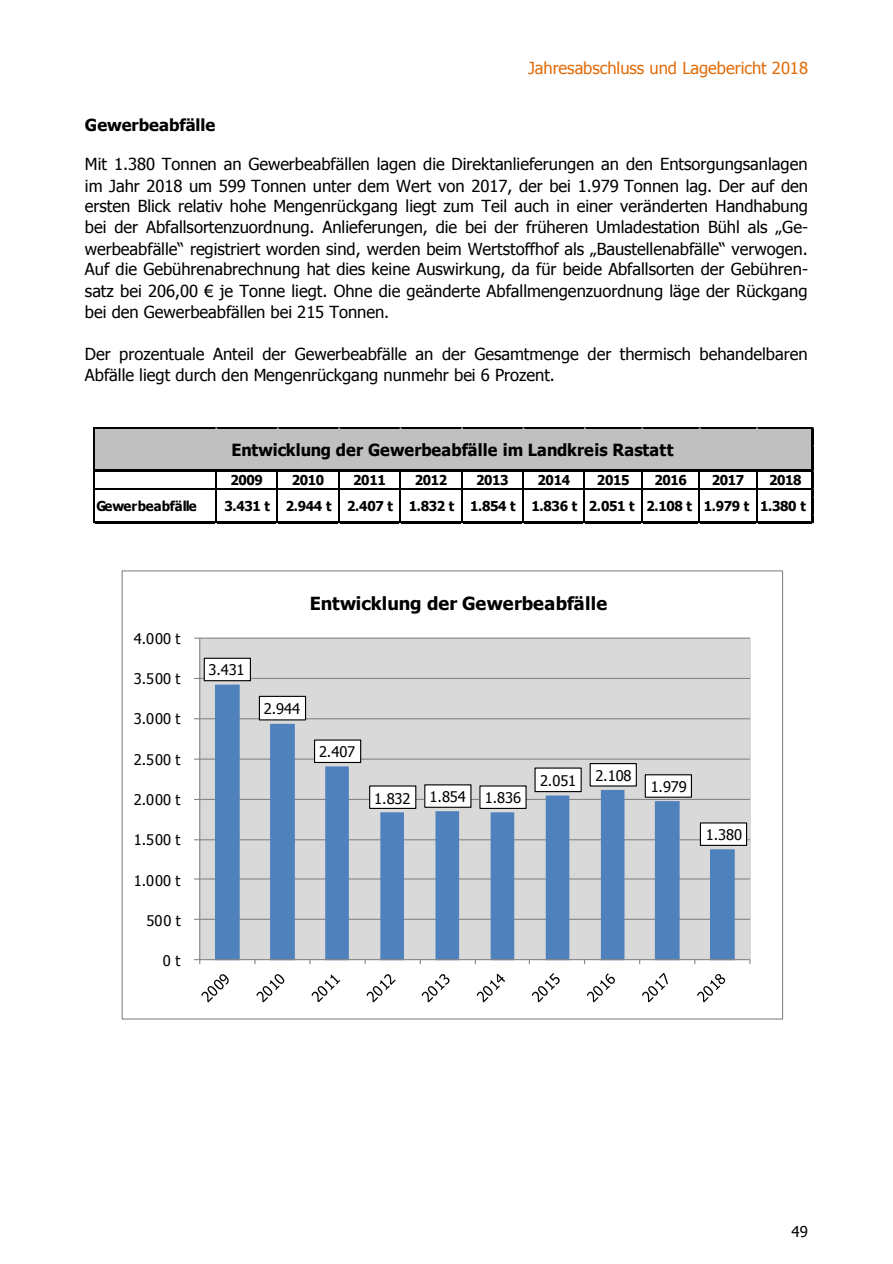
<style>
.page{position:relative;width:893px;height:1264px;background:#fff}
.page>*{position:absolute;margin:0;border:0;box-sizing:border-box;transform-origin:0 0}
.t1{font:700 18px "Tahoma";letter-spacing:.005em;color:#000}
.t2{font:700 16.65px "Tahoma";letter-spacing:.005em;color:#000}
.t3{font:16.5px/21px "Tahoma";color:#000;text-align:justify}
.t4{font:16.5px "Tahoma";letter-spacing:-.005em;color:#e36c0a}
.t5{font:700 16.5px "Tahoma";color:#000}
.t6{font:15px "Tahoma";color:#000}
.t7{font:14.7px "Tahoma";letter-spacing:-.01em;color:#000}
.t8{font:14.55px "Tahoma";color:#000}
.t9{font:700 13.65px "Tahoma";letter-spacing:-.03em;color:#000}
.t10{font:700 13.65px "Tahoma";color:#000}
</style>
<div class="page">
<div style="left:94px;top:428px;width:719px;height:43px;background:#c0c0c0"></div>
<hr style="left:94px;top:427px;width:719px;height:1px;background:#000">
<hr style="left:94px;top:469px;width:719px;height:2px;background:#000">
<hr style="left:94px;top:488px;width:717px;height:1px;background:#000">
<hr style="left:93px;top:427px;width:1px;height:97px;background:#000">
<hr style="left:215px;top:471px;width:1px;height:50px;background:#000">
<hr style="left:277px;top:471px;width:1px;height:50px;background:#000">
<hr style="left:338px;top:471px;width:1px;height:50px;background:#000">
<hr style="left:400px;top:471px;width:1px;height:50px;background:#000">
<hr style="left:461px;top:471px;width:1px;height:50px;background:#000">
<hr style="left:522px;top:471px;width:1px;height:50px;background:#000">
<hr style="left:584px;top:471px;width:1px;height:50px;background:#000">
<hr style="left:641px;top:471px;width:1px;height:50px;background:#000">
<hr style="left:699px;top:471px;width:1px;height:50px;background:#000">
<hr style="left:756px;top:471px;width:1px;height:50px;background:#000">
<hr style="left:94px;top:521px;width:719px;height:3px;background:#000">
<hr style="left:811px;top:428px;width:2px;height:96px;background:#000">
<div style="left:199px;top:638px;width:551px;height:321px;background:#d9d9d9"></div>
<hr style="left:200px;top:918px;width:550px;height:1px;background:#868686">
<hr style="left:200px;top:878px;width:550px;height:1px;background:#868686">
<hr style="left:200px;top:839px;width:550px;height:1px;background:#868686">
<hr style="left:200px;top:798px;width:550px;height:1px;background:#868686">
<hr style="left:200px;top:758px;width:550px;height:1px;background:#868686">
<hr style="left:200px;top:718px;width:550px;height:1px;background:#868686">
<hr style="left:200px;top:677px;width:550px;height:2px;background:#868686">
<hr style="left:200px;top:637px;width:550px;height:1px;background:#868686">
<svg style="left:215px;top:684px;width:520px;height:274px"></svg>
<hr style="left:199px;top:638px;width:1px;height:321px;background:#868686">
<hr style="left:200px;top:958px;width:550px;height:2px;background:#868686">
<svg style="left:194px;top:958px;width:6px;height:5px"></svg>
<div style="left:204px;top:658px;width:46px;height:22px;background:#fff"></div>
<div style="left:204px;top:657px;width:47px;height:24px;border:1px solid #000"></div>
<div style="left:259px;top:696px;width:47px;height:23px;background:#fff"></div>
<div style="left:259px;top:695px;width:47px;height:25px;border:1px solid #000"></div>
<div style="left:315px;top:740px;width:46px;height:22px;background:#fff"></div>
<div style="left:314px;top:739px;width:47px;height:23px;border:1px solid #000"></div>
<div style="left:370px;top:785px;width:46px;height:23px;background:#fff"></div>
<div style="left:425px;top:784px;width:46px;height:23px;background:#fff"></div>
<div style="left:480px;top:785px;width:46px;height:23px;background:#fff"></div>
<div style="left:535px;top:768px;width:46px;height:23px;background:#fff"></div>
<div style="left:534px;top:767px;width:48px;height:25px;border:1px solid #000"></div>
<div style="left:590px;top:763px;width:46px;height:22px;background:#fff"></div>
<div style="left:590px;top:762px;width:47px;height:24px;border:1px solid #000"></div>
<div style="left:645px;top:774px;width:46px;height:23px;background:#fff"></div>
<div style="left:645px;top:774px;width:47px;height:23px;border:1px solid #000"></div>
<div style="left:700px;top:822px;width:47px;height:23px;background:#fff"></div>
<div style="left:700px;top:822px;width:47px;height:23px;border:1px solid #000"></div>
<svg style="left:201px;top:974px;width:28px;height:28px"></svg>
<svg style="left:256px;top:974px;width:28px;height:28px"></svg>
<svg style="left:311px;top:974px;width:29px;height:28px"></svg>
<svg style="left:367px;top:974px;width:29px;height:28px"></svg>
<svg style="left:422px;top:974px;width:27px;height:28px"></svg>
<svg style="left:477px;top:973px;width:28px;height:29px"></svg>
<svg style="left:532px;top:973px;width:28px;height:29px"></svg>
<svg style="left:587px;top:973px;width:28px;height:29px"></svg>
<svg style="left:642px;top:973px;width:26px;height:29px"></svg>
<svg style="left:697px;top:974px;width:28px;height:28px"></svg>
<p class="t4" style="left:528px;top:57px;width:282px">Jahresabschluss und Lagebericht 2018</p>
<h5 class="t5" style="left:85px;top:115px;width:132px">Gewerbeabfälle</h5>
<p class="t3" style="left:85px;top:153px;width:725px">Mit 1.380 Tonnen an Gewerbeabfällen lagen die Direktanlieferungen an den Entsorgungsanlagen im Jahr 2018 um 599 Tonnen unter dem Wert von 2017, der bei 1.979 Tonnen lag. Der auf den ersten Blick relativ hohe Mengenrückgang liegt zum Teil auch in einer veränderten Handhabung bei der Abfallsortenzuordnung. Anlieferungen, die bei der früheren Umladestation Bühl als „Ge&shy;werbeabfälle“ registriert worden sind, werden beim Wertstoffhof als „Baustellenabfälle“ verwogen.<br>Auf die Gebührenabrechnung hat dies keine Auswirkung, da für beide Abfallsorten der Gebühren&shy;satz bei 206,00 € je Tonne liegt. Ohne die geänderte Abfallmengenzuordnung läge der Rückgang bei den Gewerbeabfällen bei 215 Tonnen.</p>
<p class="t3" style="left:85px;top:342px;width:724px">Der prozentuale Anteil der Gewerbeabfälle an der Gesamtmenge der thermisch behandelbaren<br>Abfälle liegt durch den Mengenrückgang nunmehr bei 6 Prozent.</p>
<p class="t2" style="left:231px;top:439px;width:444px">Entwicklung der Gewerbeabfälle im Landkreis Rastatt</p>
<p class="t9" style="left:230px;top:471px;width:34px">2009</p>
<p class="t9" style="left:292px;top:471px;width:34px">2010</p>
<p class="t9" style="left:353px;top:471px;width:34px">2011</p>
<p class="t9" style="left:415px;top:471px;width:34px">2012</p>
<p class="t9" style="left:476px;top:471px;width:34px">2013</p>
<p class="t9" style="left:538px;top:471px;width:34px">2014</p>
<p class="t9" style="left:597px;top:471px;width:34px">2015</p>
<p class="t9" style="left:654px;top:471px;width:34px">2016</p>
<p class="t9" style="left:712px;top:471px;width:34px">2017</p>
<p class="t9" style="left:769px;top:471px;width:34px">2018</p>
<p class="t10" style="left:96px;top:497px;width:102px">Gewerbeabfälle</p>
<p class="t9" style="left:224px;top:497px;width:583px">3.431 t 2.944 t 2.407 t 1.832 t 1.854 t 1.836 t 2.051 t 2.108 t 1.979 t 1.380 t</p>
<p class="t7" style="left:134px;top:629px;width:48px">4.000 t</p>
<p class="t7" style="left:134px;top:669px;width:48px">3.500 t</p>
<p class="t7" style="left:134px;top:709px;width:48px">3.000 t</p>
<p class="t8" style="left:134px;top:750px;width:48px">2.500 t</p>
<p class="t7" style="left:134px;top:790px;width:48px">2.000 t</p>
<p class="t7" style="left:134px;top:830px;width:48px">1.500 t</p>
<p class="t7" style="left:134px;top:870px;width:48px">1.000 t</p>
<p class="t7" style="left:147px;top:911px;width:36px">500 t</p>
<p class="t7" style="left:163px;top:951px;width:19px">0 t</p>
<p class="t7" style="left:209px;top:659px;width:38px">3.431</p>
<p class="t1" style="left:310px;top:592px;width:299px">Entwicklung der Gewerbeabfälle</p>
<p class="t7" style="left:264px;top:699px;width:38px">2.944</p>
<p class="t7" style="left:319px;top:742px;width:38px">2.407</p>
<p class="t7" style="left:374px;top:788px;width:38px">1.832</p>
<p class="t7" style="left:430px;top:786px;width:38px">1.854</p>
<p class="t7" style="left:485px;top:788px;width:38px">1.836</p>
<p class="t7" style="left:540px;top:771px;width:38px">2.051</p>
<p class="t7" style="left:595px;top:766px;width:38px">2.108</p>
<p class="t7" style="left:651px;top:776px;width:38px">1.979</p>
<p class="t7" style="left:706px;top:825px;width:38px">1.380</p>
<p class="t6" style="left:792px;top:1221px;width:18px">49</p>
</div>
